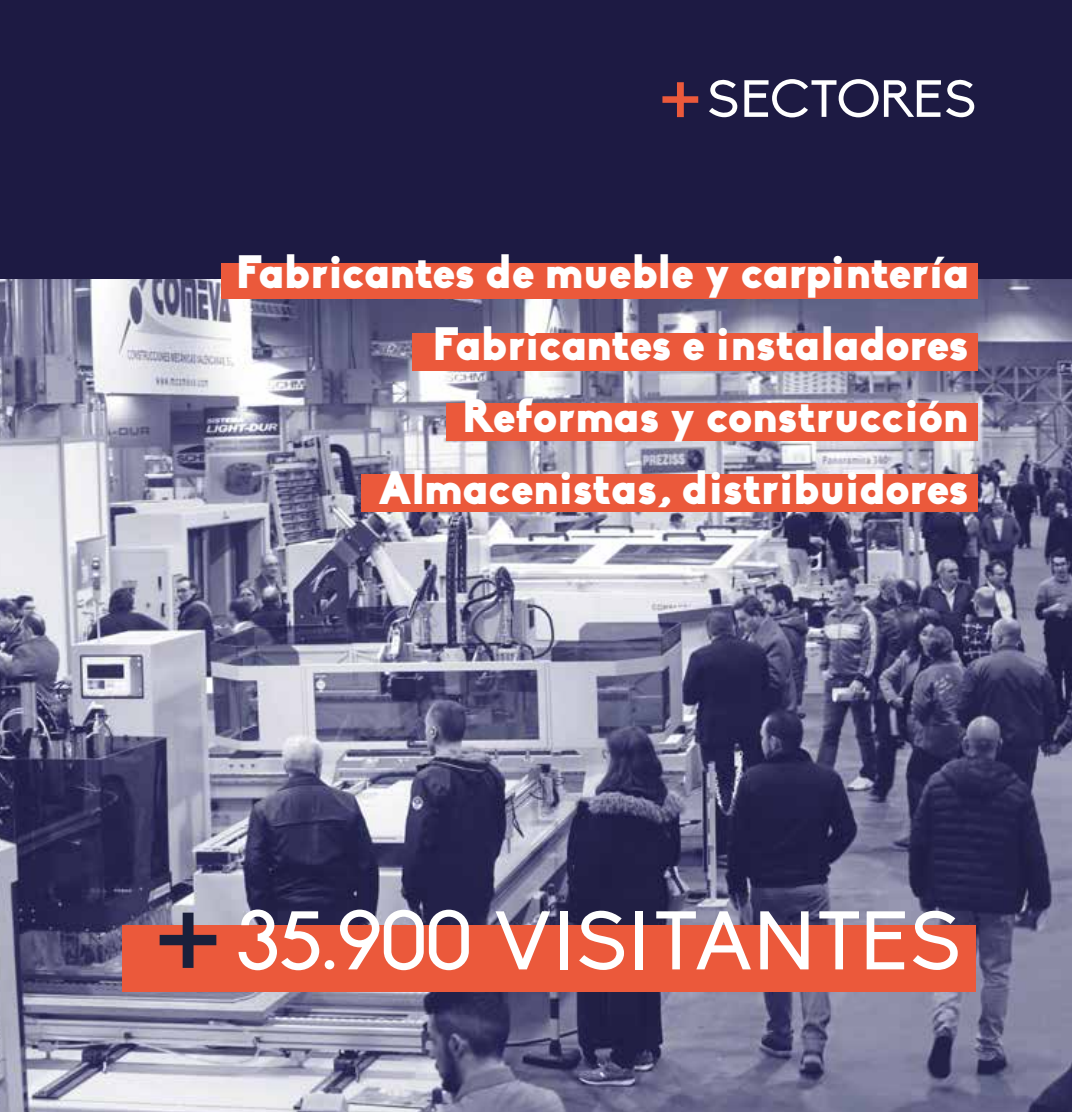
<style>
.page{position:relative;width:1072px;height:1112px;background:#fff}
.page>*{position:absolute;margin:0;border:0;box-sizing:border-box;transform-origin:0 0}
.t1{font:81.6px "Biko";color:#fff;scale:1.04 1}
.t2{font:51.4px "Biko";color:#fff;scale:1.04 1}
.t3{font:900 46px/72px "Biko";color:#fff;text-align:right}
</style>
<div class="page">
<div style="left:0;top:0;width:1071px;height:1111px;background:#1d1a43"></div>
<img style="left:0;top:279px;width:1071px;height:831px">
<svg style="left:662px;top:82px;width:36px;height:35px"></svg>
<div style="left:361px;top:474px;width:616px;height:37px;background:#eb593b"></div>
<div style="left:446px;top:403px;width:531px;height:37px;background:#eb593b"></div>
<div style="left:412px;top:333px;width:565px;height:37px;background:#eb593b"></div>
<div style="left:221px;top:263px;width:756px;height:35px;background:#eb593b"></div>
<div style="left:122px;top:924px;width:853px;height:66px;background:#eb593b"></div>
<svg style="left:160px;top:912px;width:56px;height:55px"></svg>
<p class="t2" style="left:707px;top:70px;width:260px">SECTORES</p>
<p class="t3" style="left:236px;top:235px;width:734px">Fabricantes de mueble y carpintería<br>Fabricantes e instaladores<br>Reformas y construcción<br>Almacenistas, distribuidores</p>
<h1 class="t1" style="left:236px;top:895px;width:698px">35.900 VISITANTES</h1>
</div>
